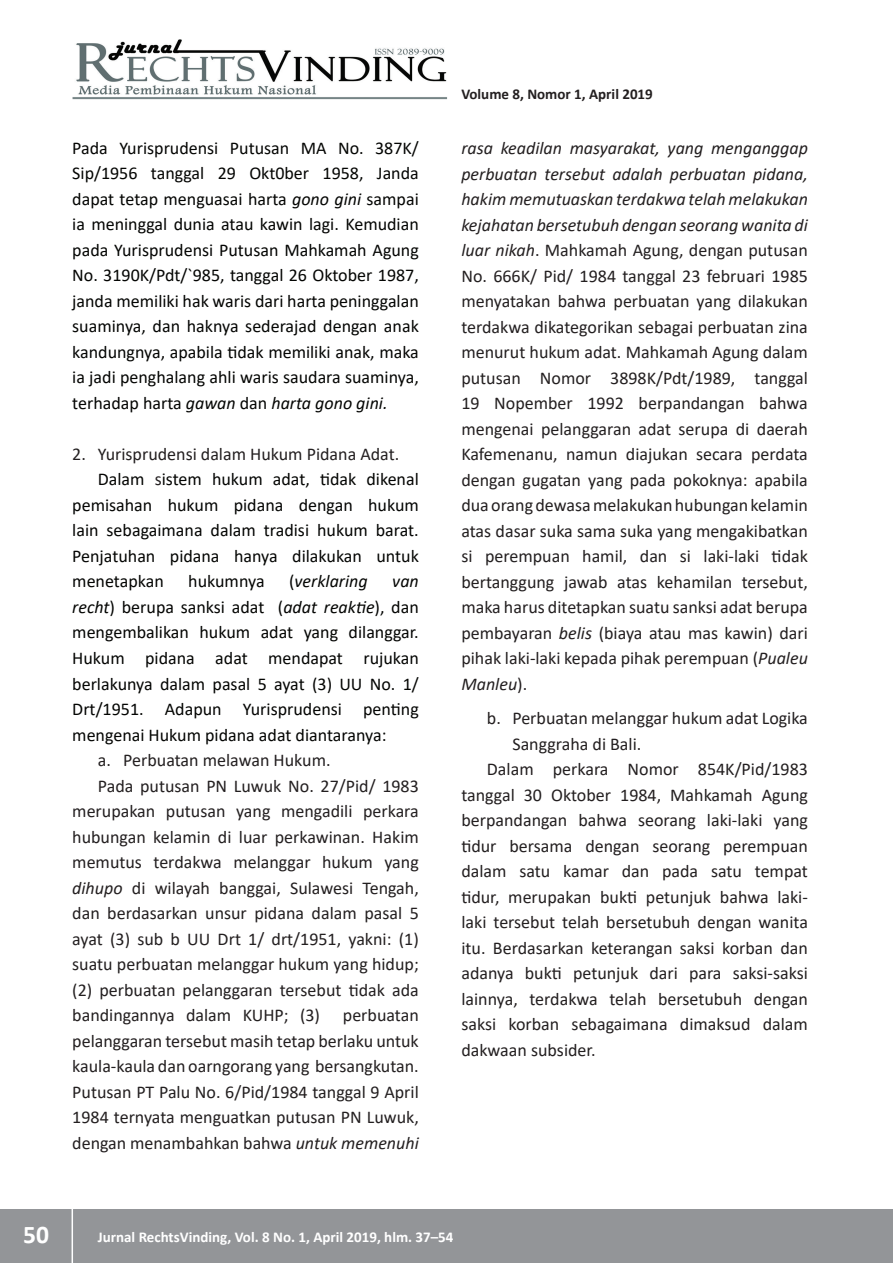
<style>
.page{position:relative;width:893px;height:1263px;background:#fff}
.page>*{position:absolute;margin:0;border:0;box-sizing:border-box;transform-origin:0 0}
.t1{font:700 25.5px "Calibri";color:#fff}
.t2{font:18px/25.5px "Calibri";color:#231f20;text-align:justify}
.t3{font:18px/25.5px "Calibri";color:#040503;text-align:justify}
.t4{font:italic 18px "Calibri";color:#040503}
.t5{font:700 15px "Calibri";color:#fff}
.t6{font:700 15px "Calibri";color:#231f20}
.s1{font-style:italic}
.s2{color:#231f20}
.s3{font-style:normal}
</style>
<div class="page">
<div style="left:0;top:1209px;width:893px;height:54px;background:#939598"></div>
<hr style="left:72px;top:1206px;width:1px;height:57px;background:#fff">
<img style="left:72px;top:39px;width:375px;height:60px">
<p class="t3" style="left:72px;top:137px;width:348px">Pada Yurisprudensi Putusan MA No. 387K/ Sip/1956 tanggal 29 Okt0ber 1958, Janda dapat tetap menguasai harta <span class="s1">gono gini</span> sampai ia meninggal dunia atau kawin lagi. Kemudian pada Yurisprudensi Putusan Mahkamah Agung No. 3190K/Pdt/`985, tanggal 26 Oktober 1987, janda memiliki hak waris dari harta peninggalan suaminya, dan haknya sederajad dengan anak kandungnya, apabila tidak memiliki anak, maka ia jadi penghalang ahli waris saudara suaminya, terhadap harta <span class="s1">gawan</span> dan <span class="s1">harta gono gini.</span></p>
<p class="t2" style="left:72px;top:443px;width:329px">2. Yurisprudensi dalam Hukum Pidana Adat.</p>
<p class="t3" style="left:98px;top:468px;width:323px">Dalam <span class="s2">s</span>istem hukum adat, tidak dikenal</p>
<p class="t3" style="left:72px;top:494px;width:348px">pemisahan hukum pidana dengan hukum</p>
<p class="t3" style="left:72px;top:519px;width:348px">lain sebagaimana dalam tradisi hukum barat.</p>
<p class="t3" style="left:72px;top:545px;width:348px">Penjatuhan pidana hanya dilakukan untuk</p>
<p class="t3" style="left:72px;top:570px;width:93px">menetapkan</p>
<p class="t3" style="left:188px;top:570px;width:78px">hukumnya</p>
<p class="t4" style="left:289px;top:574px;width:80px"><span class="s3">(</span>verklaring</p>
<p class="t3" style="left:72px;top:570px;width:348px;text-indent:320px"><span class="s1">van recht</span>) berupa sanksi adat (<span class="s1">adat reaktie</span>), dan mengembalikan hukum adat yang dilanggar.<br>Hukum pidana adat mendapat rujukan berlakunya dalam pasal 5 ayat (3) UU No. 1/ Drt/1951. Adapun Yurisprudensi penting mengenai Hukum pidana adat diantaranya:</p>
<p class="t2" style="left:98px;top:749px;width:234px">a. Perbuatan melawan Hukum.</p>
<p class="t2" style="left:98px;top:774px;width:323px">Pada putusan PN Luwuk No. 27/Pid/ 1983</p>
<p class="t2" style="left:72px;top:800px;width:348px">merupakan putusan yang mengadili perkara</p>
<p class="t2" style="left:72px;top:825px;width:348px">hubungan kelamin di luar perkawinan. Hakim</p>
<p class="t2" style="left:72px;top:851px;width:348px">memutus terdakwa melanggar hukum yang</p>
<p class="t2" style="left:72px;top:876px;width:348px"><span class="s1">dihupo</span> di wilayah banggai, Sulawesi Tengah,</p>
<p class="t2" style="left:72px;top:902px;width:348px">dan berdasarkan unsur pidana dalam pasal 5</p>
<p class="t2" style="left:72px;top:927px;width:348px">ayat (3) sub b UU Drt 1/ drt/1951, yakni: (1)</p>
<p class="t2" style="left:72px;top:953px;width:348px">suatu perbuatan melanggar hukum yang hidup;</p>
<p class="t2" style="left:72px;top:978px;width:348px">(2) perbuatan pelanggaran tersebut tidak ada</p>
<p class="t2" style="left:72px;top:1004px;width:249px">bandingannya dalam KUHP; (3)</p>
<p class="t2" style="left:72px;top:1004px;width:348px;text-indent:271px">perbuatan pelanggaran tersebut masih tetap berlaku untuk kaula-kaula dan oarngorang yang bersangkutan.<br>Putusan PT Palu No. 6/Pid/1984 tanggal 9 April 1984 ternyata menguatkan putusan PN Luwuk, dengan menambahkan bahwa <span class="s1">untuk memenuhi</span></p>
<p class="t6" style="left:461px;top:88px;width:193px">Volume 8, Nomor 1, April 2019</p>
<p class="t2" style="left:461px;top:137px;width:348px"><span class="s1">rasa keadilan masyarakat, yang menganggap perbuatan tersebut adalah perbuatan pidana, hakim memutuaskan terdakwa telah melakukan kejahatan bersetubuh dengan seorang wanita di luar nikah</span>. Mahkamah Agung, dengan putusan No. 666K/ Pid/ 1984 tanggal 23 februari 1985 menyatakan bahwa perbuatan yang dilakukan terdakwa dikategorikan sebagai perbuatan zina menurut hukum adat. Mahkamah Agung dalam putusan Nomor 3898K/Pdt/1989, tanggal 19 Nopember 1992 berpandangan bahwa mengenai pelanggaran adat serupa di daerah Kafemenanu, namun diajukan secara perdata dengan gugatan yang pada pokoknya: apabila dua orang dewasa melakukan hubungan kelamin atas dasar suka sama suka yang mengakibatkan si perempuan hamil, dan si laki-laki tidak bertanggung jawab atas kehamilan tersebut, maka harus ditetapkan suatu sanksi adat berupa pembayaran <span class="s1">belis</span> (biaya atau mas kawin) dari pihak laki-laki kepada pihak perempuan (<span class="s1">Pualeu Manleu</span>).</p>
<p class="t2" style="left:487px;top:707px;width:323px">b. Perbuatan melanggar hukum adat Logika</p>
<p class="t2" style="left:512px;top:732px;width:130px">Sanggraha di Bali.</p>
<p class="t2" style="left:487px;top:758px;width:323px">Dalam perkara Nomor 854K/Pid/1983</p>
<p class="t2" style="left:461px;top:783px;width:348px">tanggal 30 Oktober 1984, Mahkamah Agung</p>
<p class="t2" style="left:461px;top:809px;width:348px">berpandangan bahwa seorang laki-laki yang</p>
<p class="t2" style="left:461px;top:834px;width:348px">tidur bersama dengan seorang perempuan</p>
<p class="t2" style="left:461px;top:860px;width:348px">dalam satu kamar dan pada satu tempat</p>
<p class="t2" style="left:461px;top:885px;width:348px">tidur, merupakan bukti petunjuk bahwa laki-</p>
<p class="t2" style="left:461px;top:911px;width:348px">laki tersebut telah bersetubuh dengan wanita</p>
<p class="t2" style="left:461px;top:936px;width:348px">itu. Berdasarkan keterangan saksi korban dan</p>
<p class="t2" style="left:461px;top:962px;width:348px">adanya bukti petunjuk dari para saksi-saksi</p>
<p class="t2" style="left:461px;top:987px;width:348px">lainnya, terdakwa telah bersetubuh dengan</p>
<p class="t2" style="left:461px;top:1013px;width:348px">saksi korban sebagaimana dimaksud dalam</p>
<p class="t2" style="left:461px;top:1038px;width:136px">dakwaan subsider.</p>
<h1 class="t1" style="left:23px;top:1224px;width:27px">50</h1>
<p class="t5" style="left:98px;top:1231px;width:357px">Jurnal RechtsVinding, Vol. 8 No. 1, April 2019, hlm. 37–54</p>
</div>
